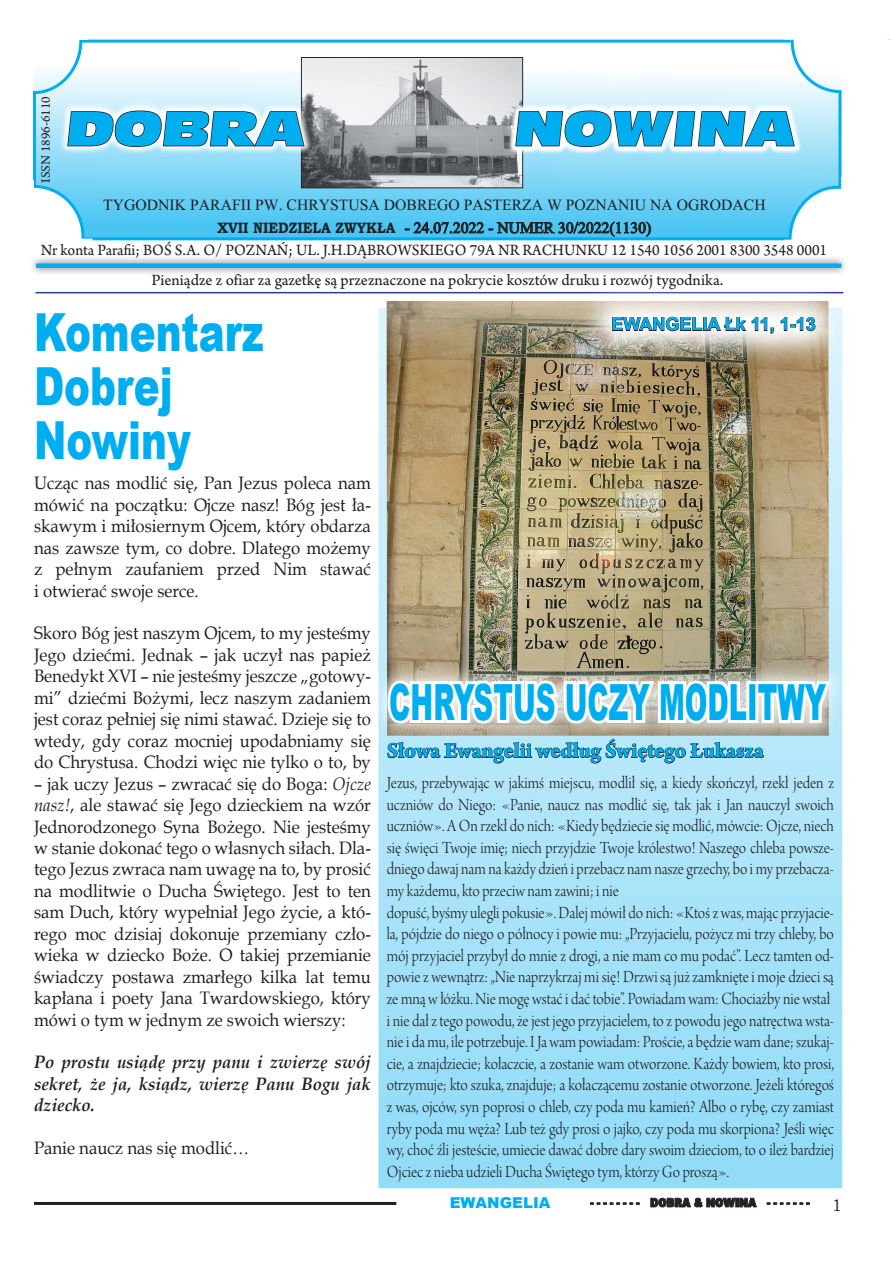
<style>
.page{position:relative;width:893px;height:1263px;background:#fff}
.page>*{position:absolute;margin:0;border:0;box-sizing:border-box;transform-origin:0 0}
.t1{font:900 52.5px "Arial";color:#00aeef;scale:.74 1}
.t2{font:900 49.8px "Arial";color:#00aeef;scale:.55 1}
.t3{font:45px "Antique Olive Compact";color:#00aeef;scale:1.25 1}
.t4{font:700 22.5px "Arno Pro";letter-spacing:-.005em;color:#00aeef}
.t5{font:19.5px "Aparajita";color:#231f20}
.t6{font:18px/21.6px "Arno Pro Light Display";color:#231f20;text-align:justify;scale:.9 1}
.t7{font:18px/21.5px "Book Antiqua";color:#231f20;text-align:justify;scale:.93 1}
.t8{font:italic 700 18px/21.5px "Book Antiqua";color:#231f20;text-align:justify;scale:.93 1}
.t9{font:700 18px "Arial";color:#00aeef}
.t10{font:16.5px "Arno Pro Sm Text";color:#231f20;scale:.95 1}
.t11{font:16.5px "Arno Pro Sm Text";color:#231f20}
.t12{font:16.5px "Bookman Old Style";color:#231f20}
.t13{font:900 15px "Arial";color:#00aeef}
.t14{font:13.5px "Arno Pro Sm Text";color:#231f20}
.t15{font:900 12px "EFN Gilead";color:#231f20}
.s1{font-family:"Bookman Old Style";font-weight:700;font-size:15px}
.s2{font-style:italic}
</style>
<div class="page">
<hr style="left:34px;top:1202px;width:362px;height:3px;background:#231f20">
<svg style="left:590px;top:1202px;width:50px;height:2px"></svg>
<svg style="left:650px;top:1197px;width:107px;height:11px"></svg>
<svg style="left:767px;top:1202px;width:43px;height:2px"></svg>
<div style="left:378px;top:308px;width:464px;height:880px;background:linear-gradient(to bottom,#dbeff6,#91ddfa)"></div>
<img style="left:387px;top:301px;width:442px;height:351px">
<svg style="left:36px;top:156px;width:802px;height:81px;background:#68cef4"></svg>
<img style="left:303px;top:59px;width:218px;height:127px">
<div style="left:301px;top:57px;width:222px;height:131px;border:1px solid #231f20"></div>
<svg style="left:305px;top:101px;width:8px;height:55px"></svg>
<svg style="left:507px;top:102px;width:7px;height:54px"></svg>
<hr style="left:80px;top:40px;width:711px;height:3px;background:#00aeef">
<svg style="left:514px;top:39px;width:377px;height:134px"></svg>
<hr style="left:82px;top:237px;width:709px;height:3px;background:#00aeef">
<svg style="left:783px;top:182px;width:55px;height:59px"></svg>
<svg style="left:34px;top:39px;width:271px;height:117px"></svg>
<hr style="left:33px;top:91px;width:3px;height:97px;background:#00aeef">
<hr style="left:838px;top:91px;width:3px;height:97px;background:#00aeef">
<div style="left:790px;top:187px;width:95px;height:105px;background:#fff;border-radius:50%"></div>
<div style="left:784px;top:240px;width:71px;height:61px;background:#fff"></div>
<svg style="left:33px;top:163px;width:60px;height:131px"></svg>
<svg style="left:405px;top:221px;width:246px;height:16px;background:#3e91b1"></svg>
<div style="left:28px;top:255px;width:821px;height:21px;background:#231f20;opacity:.75"></div>
<div style="left:36px;top:263px;width:805px;height:5px;background:#00aeef"></div>
<hr style="left:35px;top:292px;width:808px;height:1px;background:#223f99">
<img style="left:577px;top:281px;width:267px;height:87px">
<svg style="left:612px;top:317px;width:134px;height:14px"></svg>
<svg style="left:752px;top:317px;width:22px;height:17px"></svg>
<svg style="left:781px;top:317px;width:34px;height:14px"></svg>
<div style="left:369px;top:663px;width:479px;height:78px;background:#fff;opacity:.75"></div>
<svg style="left:383px;top:652px;width:452px;height:111px"></svg>
<p class="t14" style="left:38px;top:183px;width:88px;rotate:-90deg">ISSN 1896-6110</p>
<p class="t3" style="left:65px;top:98px;width:198px">DOBRA</p>
<p class="t3" style="left:513px;top:98px;width:232px">NOWINA</p>
<p class="t5" style="left:103px;top:195px;width:664px">TYGODNIK PARAFII PW. CHRYSTUSA DOBREGO PASTERZA W POZNANIU NA OGRODACH</p>
<p class="t5" style="left:217px;top:218px;width:435px"><span class="s1">XVII NIEDZIELA ZWYKŁA</span> - 24.07.2022 - NUMER 30/2022(1130)</p>
<p class="t10" style="left:41px;top:241px;width:829px">Nr konta Parafii; BOŚ S.A. O/ POZNAŃ; UL. J.H.DĄBROWSKIEGO 79A NR RACHUNKU 12 1540 1056 2001 8300 3548 0001</p>
<p class="t11" style="left:151px;top:271px;width:574px">Pieniądze z ofiar za gazetkę są przeznaczone na pokrycie kosztów druku i rozwój tygodnika.</p>
<p class="t1" style="left:34px;top:294px;width:312px">Komentarz</p>
<p class="t1" style="left:34px;top:348px;width:189px">Dobrej</p>
<p class="t1" style="left:34px;top:402px;width:213px">Nowiny</p>
<p class="t7" style="left:34px;top:472px;width:364px">Ucząc nas modlić się, Pan Jezus poleca nam mówić na początku: Ojcze nasz! Bóg jest ła&shy;skawym i miłosiernym Ojcem, który obdarza nas zawsze tym, co dobre. Dlatego możemy z pełnym zaufaniem przed Nim stawać i otwierać swoje serce.</p>
<p class="t7" style="left:34px;top:622px;width:364px">Skoro Bóg jest naszym Ojcem, to my jesteśmy Jego dziećmi. Jednak – jak uczył nas papież Benedykt XVI – nie jesteśmy jeszcze „gotowy&shy;mi” dziećmi Bożymi, lecz naszym zadaniem jest coraz pełniej się nimi stawać. Dzieje się to wtedy, gdy coraz mocniej upodabniamy się do Chrystusa. Chodzi więc nie tylko o to, by</p>
<p class="t7" style="left:34px;top:772px;width:364px">– jak uczy Jezus – zwracać się do Boga: <span class="s2">Ojcze nasz!</span>, ale stawać się Jego dzieckiem na wzór Jednorodzonego Syna Bożego. Nie jesteśmy w stanie dokonać tego o własnych siłach. Dla&shy;tego Jezus zwraca nam uwagę na to, by prosić na modlitwie o Ducha Świętego. Jest to ten sam Duch, który wypełniał Jego życie, a któ&shy;rego moc dzisiaj dokonuje przemiany czło&shy;wieka w dziecko Boże. O takiej przemianie świadczy postawa zmarłego kilka lat temu kapłana i poety Jana Twardowskiego, który mówi o tym w jednym ze swoich wierszy:</p>
<p class="t8" style="left:34px;top:1051px;width:364px">Po prostu usiądę przy panu i zwierzę swój sekret, że ja, ksiądz, wierzę Panu Bogu jak dziecko.</p>
<p class="t7" style="left:34px;top:1137px;width:233px">Panie naucz nas się modlić…</p>
<p class="t9" style="left:611px;top:312px;width:206px">EWANGELIA Łk 11, 1-13</p>
<h2 class="t2" style="left:389px;top:666px;width:796px">CHRYSTUS UCZY MODLITWY</h2>
<p class="t4" style="left:387px;top:737px;width:379px">Słowa Ewangelii według Świętego Łukasza</p>
<p class="t6" style="left:387px;top:773px;width:498px">Jezus, przebywając w jakimś miejscu, modlił się, a kiedy skończył, rzekł jeden z uczniów do Niego: «Panie, naucz nas modlić się, tak jak i Jan nauczył swoich uczniów». A On rzekł do nich: «Kiedy będziecie się modlić, mówcie: Ojcze, niech się święci Twoje imię; niech przyjdzie Twoje królestwo! Naszego chleba powsze&shy;dniego dawaj nam na każdy dzień i przebacz nam nasze grzechy, bo i my przebacza&shy;my każdemu, kto przeciw nam zawini; i nie</p>
<p class="t6" style="left:387px;top:903px;width:498px">dopuść, byśmy ulegli pokusie». Dalej mówił do nich: «Ktoś z was, mając przyjacie&shy;la, pójdzie do niego o północy i powie mu: „Przyjacielu, pożycz mi trzy chleby, bo mój przyjaciel przybył do mnie z drogi, a nie mam co mu podać”. Lecz tamten od&shy;powie z wewnątrz: „Nie naprzykrzaj mi się! Drzwi są już zamknięte i moje dzieci są ze mną w łóżku. Nie mogę wstać i dać tobie”. Powiadam wam: Chociażby nie wstał</p>
<p class="t6" style="left:387px;top:1011px;width:498px">i nie dał z tego powodu, że jest jego przyjacielem, to z powodu jego natręctwa wsta&shy;nie i da mu, ile potrzebuje. I Ja wam powiadam: Proście, a będzie wam dane; szukaj&shy;cie, a znajdziecie; kołaczcie, a zostanie wam otworzone. Każdy bowiem, kto prosi, otrzymuje; kto szuka, znajduje; a kołaczącemu zostanie otworzone. Jeżeli któregoś z was, ojców, syn poprosi o chleb, czy poda mu kamień? Albo o rybę, czy zamiast ryby poda mu węża? Lub też gdy prosi o jajko, czy poda mu skorpiona? Jeśli więc wy, choć źli jesteście, umiecie dawać dobre dary swoim dzieciom, to o ileż bardziej Ojciec z nieba udzieli Ducha Świętego tym, którzy Go proszą».</p>
<p class="t13" style="left:450px;top:1191px;width:102px">EWANGELIA</p>
<p class="t15" style="left:590px;top:1195px;width:220px">- - - - - - - - DOBRA &amp; NOWINA - - - - - - -</p>
<p class="t12" style="left:832px;top:1195px;width:12px">1</p>
</div>
